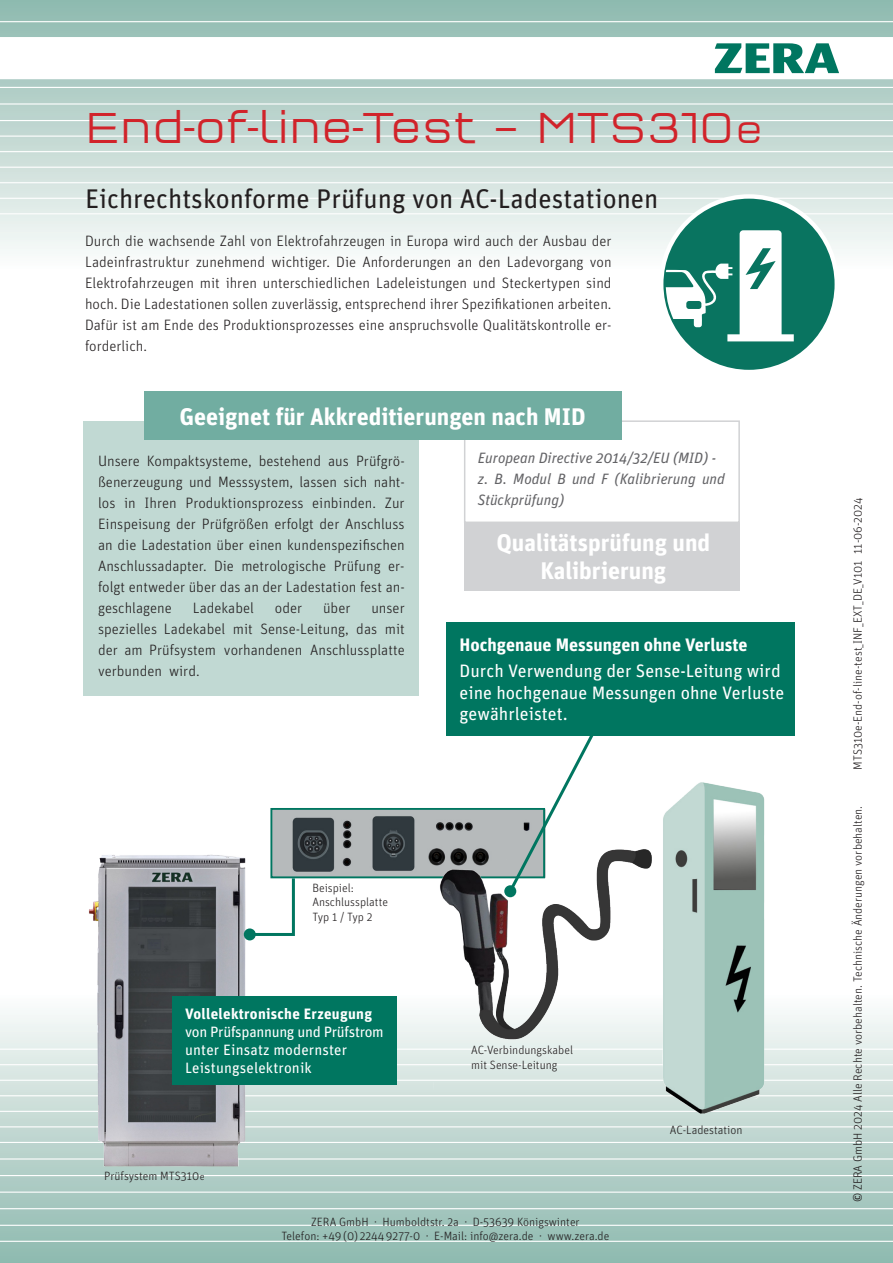
<style>
.page{position:relative;width:893px;height:1263px;background:#fff}
.page>*{position:absolute;margin:0;border:0;box-sizing:border-box;transform-origin:0 0}
.t1{font:300 45px "Q Type OT Square";color:#d1232a}
.t2{font:27px "Unit Pro";color:#231f20}
.t3{font:700 24px/28.8px "Unit Pro";color:#fff;text-align:center}
.t4{font:18px/21.6px "Unit Pro";color:#fff}
.t5{font:700 18px "Unit Pro";color:#fff}
.t6{font:300 15px/21px "Unit Pro";color:#231f20;text-align:justify}
.t7{font:italic 15px/21px "Unit Pro";color:#636366}
.t8{font:15px/18px "Unit Pro";letter-spacing:.01em;color:#fff}
.t9{font:700 15px "Unit Pro";letter-spacing:.02em;color:#fff}
.t10{font:300 12px/14.4px "Unit Pro";color:#231f20}
.s1{font-size:39px}
.s2{font-size:10.5px}
.s3{font-weight:400}
</style>
<div class="page">
<svg style="left:0;top:0;width:893px;height:251px"></svg>
<hr style="left:0;top:21px;width:893px;height:1px;background:#fff">
<hr style="left:0;top:87px;width:893px;height:1px;background:#fff">
<hr style="left:0;top:103px;width:893px;height:2px;background:#fff">
<hr style="left:0;top:120px;width:893px;height:1px;background:#fff">
<hr style="left:0;top:136px;width:893px;height:1px;background:#fff">
<hr style="left:0;top:151px;width:893px;height:1px;background:#fff">
<hr style="left:0;top:167px;width:893px;height:1px;background:#fff">
<hr style="left:0;top:182px;width:893px;height:1px;background:#fff">
<hr style="left:0;top:198px;width:893px;height:1px;background:#fff">
<hr style="left:0;top:213px;width:893px;height:1px;background:#fff">
<svg style="left:0;top:1013px;width:893px;height:250px"></svg>
<hr style="left:0;top:1241px;width:893px;height:1px;background:#fff">
<hr style="left:0;top:1225px;width:893px;height:1px;background:#fff">
<hr style="left:0;top:1208px;width:893px;height:1px;background:#fff">
<hr style="left:0;top:1191px;width:893px;height:2px;background:#fff">
<hr style="left:0;top:1175px;width:893px;height:1px;background:#fff">
<hr style="left:0;top:1158px;width:893px;height:1px;background:#fff">
<hr style="left:0;top:1142px;width:893px;height:1px;background:#fff">
<hr style="left:0;top:1126px;width:893px;height:1px;background:#fff">
<hr style="left:0;top:1111px;width:893px;height:1px;background:#fff">
<hr style="left:0;top:1095px;width:893px;height:1px;background:#fff">
<hr style="left:0;top:1080px;width:893px;height:1px;background:#fff">
<hr style="left:0;top:1064px;width:893px;height:1px;background:#fff">
<hr style="left:0;top:1048px;width:893px;height:2px;background:#fff">
<div style="left:83px;top:421px;width:336px;height:274px;background:#c1d9d3"></div>
<div style="left:464px;top:420px;width:276px;height:103px;border:2px solid #d1d2d4"></div>
<div style="left:1px;top:38px;width:891px;height:40px;background:#fff"></div>
<svg style="left:715px;top:43px;width:124px;height:30px"></svg>
<div style="left:144px;top:391px;width:477px;height:48px;background:#71ada1"></div>
<div style="left:659px;top:194px;width:180px;height:180px;background:#fff;border-radius:50%"></div>
<div style="left:663px;top:199px;width:172px;height:171px;background:#097460;border-radius:50%"></div>
<svg style="left:666px;top:230px;width:128px;height:111px"></svg>
<div style="left:446px;top:622px;width:349px;height:114px;background:#007660"></div>
<img style="left:273px;top:811px;width:156px;height:68px">
<div style="left:270px;top:808px;width:275px;height:70px;border:2px solid #007660"></div>
<img style="left:87px;top:854px;width:160px;height:312px">
<svg style="left:571px;top:736px;width:23px;height:35px"></svg>
<img style="left:429px;top:771px;width:348px;height:358px">
<svg style="left:247px;top:875px;width:49px;height:62px"></svg>
<div style="left:244px;top:928px;width:12px;height:12px;background:#007660;border-radius:50%"></div>
<div style="left:464px;top:522px;width:276px;height:69px;background:#d1d2d4"></div>
<div style="left:172px;top:996px;width:225px;height:88px;background:#007660"></div>
<h1 class="t1" style="left:85px;top:101px;width:679px">End-of-line-Test – MTS310<span class="s1">e</span></h1>
<h2 class="t2" style="left:85px;top:182px;width:575px">Eichrechtskonforme Prüfung von AC-Ladestationen</h2>
<p class="t6" style="left:85px;top:230px;width:528px">Durch die wachsende Zahl von Elektrofahrzeugen in Europa wird auch der Ausbau der Ladeinfrastruktur zunehmend wichtiger. Die Anforderungen an den Ladevorgang von Elektrofahrzeugen mit ihren unterschiedlichen Ladeleistungen und Steckertypen sind hoch. Die Ladestationen sollen zuverlässig, entsprechend ihrer Spezifikationen arbeiten.<br>Dafür ist am Ende des Produktionsprozesses eine anspruchsvolle Qualitätskontrolle er&shy;forderlich.</p>
<h3 class="t3" style="left:179px;top:401px;width:408px">Geeignet für Akkreditierungen nach MID</h3>
<p class="t6" style="left:98px;top:450px;width:308px">Unsere Kompaktsysteme, bestehend aus Prüfgrö&shy;ßenerzeugung und Messsystem, lassen sich naht&shy;los in Ihren Produktionsprozess einbinden. Zur Einspeisung der Prüfgrößen erfolgt der Anschluss an die Ladestation über einen kundenspezifischen Anschlussadapter. Die metrologische Prüfung er&shy;folgt entweder über das an der Ladestation fest an&shy;geschlagene</p>
<p class="t6" style="left:193px;top:597px;width:63px">Ladekabel</p>
<p class="t6" style="left:275px;top:597px;width:29px">oder</p>
<p class="t6" style="left:323px;top:597px;width:29px">über</p>
<p class="t6" style="left:98px;top:597px;width:308px;text-indent:273px">unser spezielles Ladekabel mit Sense-Leitung, das mit der am Prüfsystem vorhandenen Anschlussplatte verbunden wird.</p>
<p class="t7" style="left:478px;top:447px;width:249px">European Directive 2014/32/EU (MID) - z. B. Modul B und F (Kalibrierung und<br>Stückprüfung)</p>
<h3 class="t3" style="left:496px;top:527px;width:215px">Qualitätsprüfung und<br>Kalibrierung</h3>
<p class="t5" style="left:459px;top:633px;width:290px">Hochgenaue Messungen ohne Verluste</p>
<p class="t4" style="left:459px;top:659px;width:326px">Durch Verwendung der Sense-Leitung wird eine hochgenaue Messungen ohne Verluste gewährleistet.</p>
<p class="t10" style="left:312px;top:880px;width:77px">Beispiel:<br>Anschlussplatte<br>Typ 1 / Typ 2</p>
<p class="t9" style="left:185px;top:1004px;width:189px">Vollelektronische Erzeugung</p>
<p class="t8" style="left:185px;top:1022px;width:200px">von Prüfspannung und Prüfstrom unter Einsatz modernster<br>Leistungselektronik</p>
<p class="t10" style="left:104px;top:1169px;width:102px">Prüfsystem MTS310<span class="s2">e</span></p>
<p class="t10" style="left:471px;top:1043px;width:103px">AC-Verbindungskabel mit Sense-Leitung</p>
<p class="t10" style="left:670px;top:1122px;width:74px">AC-Ladestation</p>
<p class="t10" style="left:281px;top:1214px;width:329px;text-align:center">ZERA GmbH · Humboldtstr. 2a · D-53639 Königswinter<br>Telefon: +49 (0) 2244 9277-0 · E-Mail: info@zera.de · www.zera.de</p>
<p class="t10" style="left:850px;top:770px;width:274px;rotate:-90deg">MTS310e-End-of-line-test_INF_EXT_DE_V101 11-06-2024</p>
<p class="t10" style="left:850px;top:1202px;width:398px;rotate:-90deg"><span class="s3">©</span> ZERA GmbH 2024 Alle Rechte vorbehalten. Technische Änderungen vorbehalten.</p>
</div>
